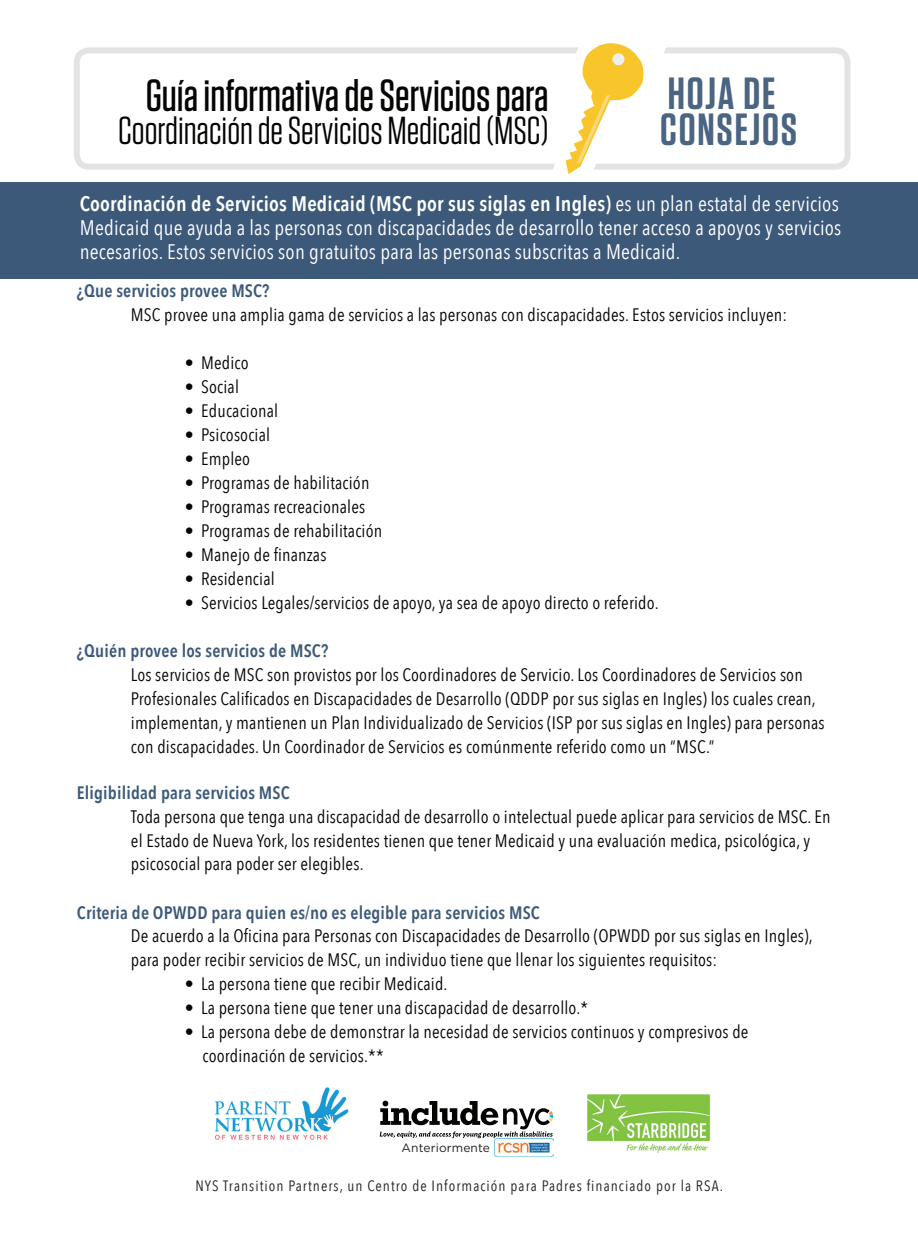
<style>
.page{position:relative;width:918px;height:1242px;background:#fff}
.page>*{position:absolute;margin:0;border:0;box-sizing:border-box;transform-origin:0 0}
.t1{font:500 45px "Tungsten";color:#040503}
.t2{font:600 45px/36px "Tungsten";letter-spacing:.04em;color:#4a6481}
.t3{font:39px "Tungsten";color:#040503}
.t4{font:21px/24px "Avenir Next Condensed";letter-spacing:.01em;color:#fff}
.t5{font:18px/24px "Avenir Next Condensed";letter-spacing:.01em;color:#040503}
.t6{font:600 18px "Avenir Next Condensed";letter-spacing:.01em;color:#3d597a}
.t7{font:15px "Avenir Next Condensed";letter-spacing:.07em;color:#231f20}
.t8{font:12px "Gotham";letter-spacing:.01em;color:#231f20}
.s1{font-weight:600}
</style>
<div class="page">
<div style="left:74px;top:47px;width:777px;height:123px;border:6px solid #e2e3e2;border-radius:12px"></div>
<div style="left:0;top:182px;width:918px;height:97px;background:#3d597a"></div>
<svg style="left:549px;top:43px;width:120px;height:131px"></svg>
<img style="left:495px;top:1138px;width:58px;height:18px">
<img style="left:587px;top:1094px;width:124px;height:60px">
<svg style="left:380px;top:1101px;width:173px;height:37px"></svg>
<img style="left:215px;top:1088px;width:134px;height:52px">
<h1 class="t1" style="left:146px;top:72px;width:404px">Guía informativa de Servicios para</h1>
<h2 class="t3" style="left:118px;top:111px;width:432px">Coordinación de Servicios Medicaid (MSC)</h2>
<h1 class="t2" style="left:660px;top:77px;width:138px">HOJA DE<br>CONSEJOS</h1>
<p class="t4" style="left:80px;top:190px;width:763px"><span class="s1">Coordinación de Servicios Medicaid (MSC por sus siglas en Ingles)</span> es un plan estatal de servicios<br>Medicaid que ayuda a las personas con discapacidades de desarrollo tener acceso a apoyos y servicios necesarios. Estos servicios son gratuitos para las personas subscritas a Medicaid.</p>
<p class="t6" style="left:77px;top:275px;width:194px">¿Que servicios provee MSC?</p>
<p class="t5" style="left:131px;top:302px;width:658px">MSC provee una amplia gama de servicios a las personas con discapacidades. Estos servicios incluyen:</p>
<p class="t5" style="left:185px;top:350px;width:65px">• Medico</p>
<p class="t5" style="left:185px;top:374px;width:56px">• Social</p>
<p class="t5" style="left:185px;top:398px;width:95px">• Educacional</p>
<p class="t5" style="left:185px;top:422px;width:87px">• Psicosocial</p>
<p class="t5" style="left:185px;top:446px;width:67px">• Empleo</p>
<p class="t5" style="left:185px;top:470px;width:186px">• Programas de habilitación</p>
<p class="t5" style="left:185px;top:494px;width:182px">• Programas recreacionales</p>
<p class="t5" style="left:185px;top:518px;width:199px">• Programas de rehabilitación</p>
<p class="t5" style="left:185px;top:542px;width:143px">• Manejo de finanzas</p>
<p class="t5" style="left:185px;top:566px;width:91px">• Residencial</p>
<p class="t5" style="left:185px;top:590px;width:475px">• Servicios Legales/servicios de apoyo, ya sea de apoyo directo o referido.</p>
<p class="t6" style="left:77px;top:635px;width:253px">¿Quién provee los servicios de MSC?</p>
<p class="t5" style="left:131px;top:662px;width:695px">Los servicios de MSC son provistos por los Coordinadores de Servicio. Los Coordinadores de Servicios son Profesionales Calificados en Discapacidades de Desarrollo (QDDP por sus siglas en Ingles) los cuales crean, implementan, y mantienen un Plan Individualizado de Servicios (ISP por sus siglas en Ingles) para personas con discapacidades. Un Coordinador de Servicios es comúnmente referido como un “MSC.”</p>
<p class="t6" style="left:77px;top:777px;width:214px">Eligibilidad para servicios MSC</p>
<p class="t5" style="left:131px;top:803px;width:701px">Toda persona que tenga una discapacidad de desarrollo o intelectual puede aplicar para servicios de MSC. En el Estado de Nueva York, los residentes tienen que tener Medicaid y una evaluación medica, psicológica, y psicosocial para poder ser elegibles.</p>
<p class="t6" style="left:77px;top:897px;width:464px">Criteria de OPWDD para quien es/no es elegible para servicios MSC</p>
<p class="t5" style="left:131px;top:923px;width:683px">De acuerdo a la Oficina para Personas con Discapacidades de Desarrollo (OPWDD por sus siglas en Ingles), para poder recibir servicios de MSC, un individuo tiene que llenar los siguientes requisitos:</p>
<p class="t5" style="left:185px;top:971px;width:264px">• La persona tiene que recibir Medicaid.</p>
<p class="t5" style="left:185px;top:995px;width:405px">• La persona tiene que tener una discapacidad de desarrollo.*</p>
<p class="t5" style="left:202px;top:1019px;width:548px;text-indent:-18px">• La persona debe de demonstrar la necesidad de servicios continuos y compresivos de coordinación de servicios.**</p>
<p class="t8" style="left:402px;top:1140px;width:90px">Anteriormente</p>
<p class="t7" style="left:195px;top:1173px;width:529px">NYS Transition Partners, un Centro de Información para Padres financiado por la RSA.</p>
</div>
